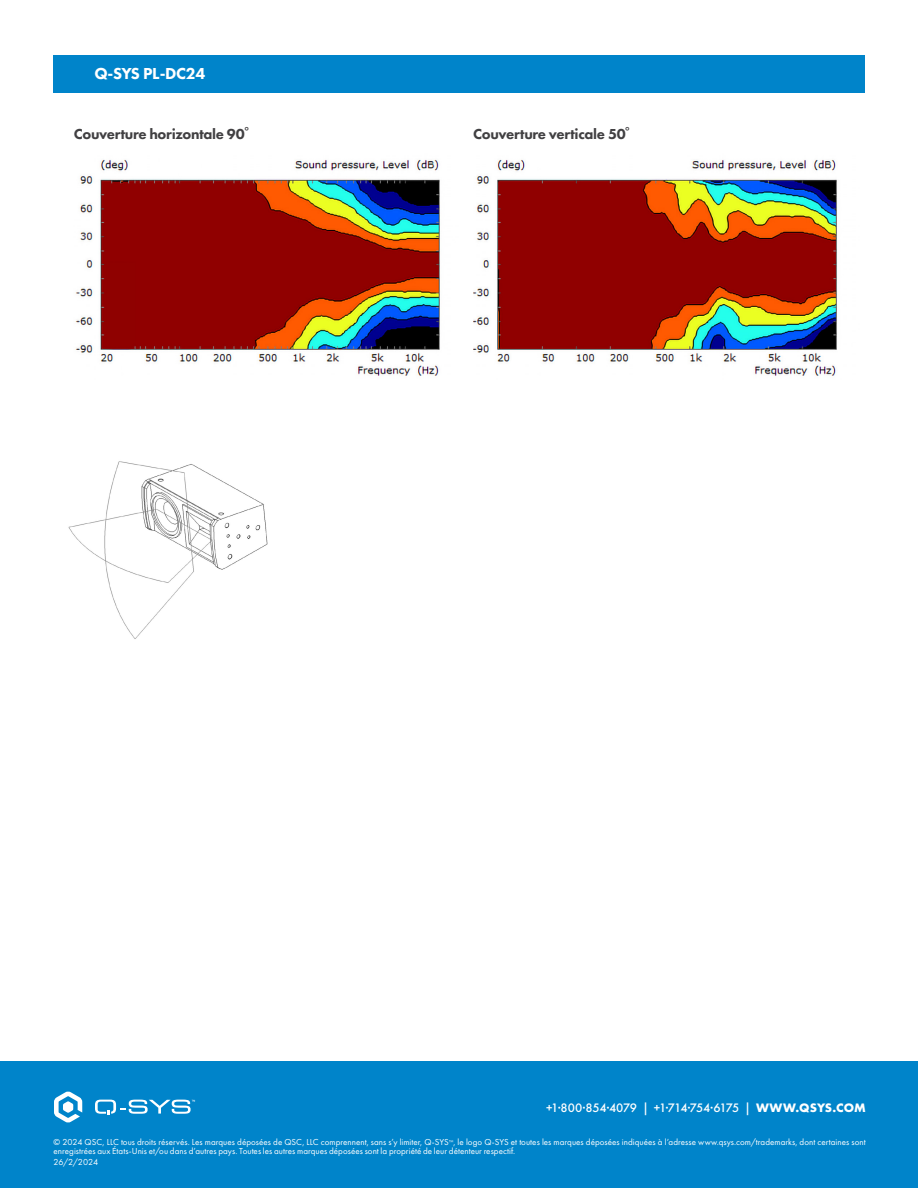
<style>
.page{position:relative;width:918px;height:1188px;background:#fff}
.page>*{position:absolute;margin:0;border:0;box-sizing:border-box;transform-origin:0 0}
.t1{font:800 16.5px "Futura PT";letter-spacing:-.02em;color:#fff}
.t2{font:800 15px "Futura PT";letter-spacing:-.02em;color:#414042}
.t3{font:500 12.75px "Futura PT";letter-spacing:-.03em;color:#fff}
.t4{font:9px/9px "Futura PT";letter-spacing:.005em;color:#fff}
.s1{font-family:"Helvetica Neue LT Pro";font-weight:700}
.s2{font-weight:700}
</style>
<div class="page">
<div style="left:53px;top:55px;width:812px;height:37px;background:#0084ca"></div>
<div style="left:0;top:1061px;width:918px;height:127px;background:#0084ca"></div>
<svg style="left:54px;top:1091px;width:28px;height:32px"></svg>
<svg style="left:95px;top:1100px;width:100px;height:15px"></svg>
<img style="left:75px;top:159px;width:365px;height:217px">
<img style="left:473px;top:159px;width:364px;height:217px">
<img style="left:68px;top:461px;width:200px;height:178px">
<h1 class="t1" style="left:94px;top:63px;width:112px">Q-SYS PL-DC24</h1>
<h2 class="t2" style="left:74px;top:124px;width:176px">Couverture horizontale 90<span class="s1">˚</span></h2>
<h2 class="t2" style="left:473px;top:124px;width:158px">Couverture verticale 50<span class="s1">˚</span></h2>
<h3 class="t3" style="left:546px;top:1100px;width:321px">+1·800·854·4079 | +1·714·754·6175 | <span class="s2">WWW.QSYS.COM</span></h3>
<p class="t4" style="left:54px;top:1138px;width:814px">© 2024 QSC, LLC tous droits réservés. Les marques déposées de QSC, LLC comprennent, sans s’y limiter, Q-SYS<sup>™</sup>, le logo Q-SYS et toutes les marques déposées indiquées à l’adresse www.qsys.com/trademarks, dont certaines sont enregistrées aux États-Unis et/ou dans d’autres pays. Toutes les autres marques déposées sont la propriété de leur détenteur respectif.</p>
<p class="t4" style="left:54px;top:1157px;width:46px">26/2/2024</p>
</div>
